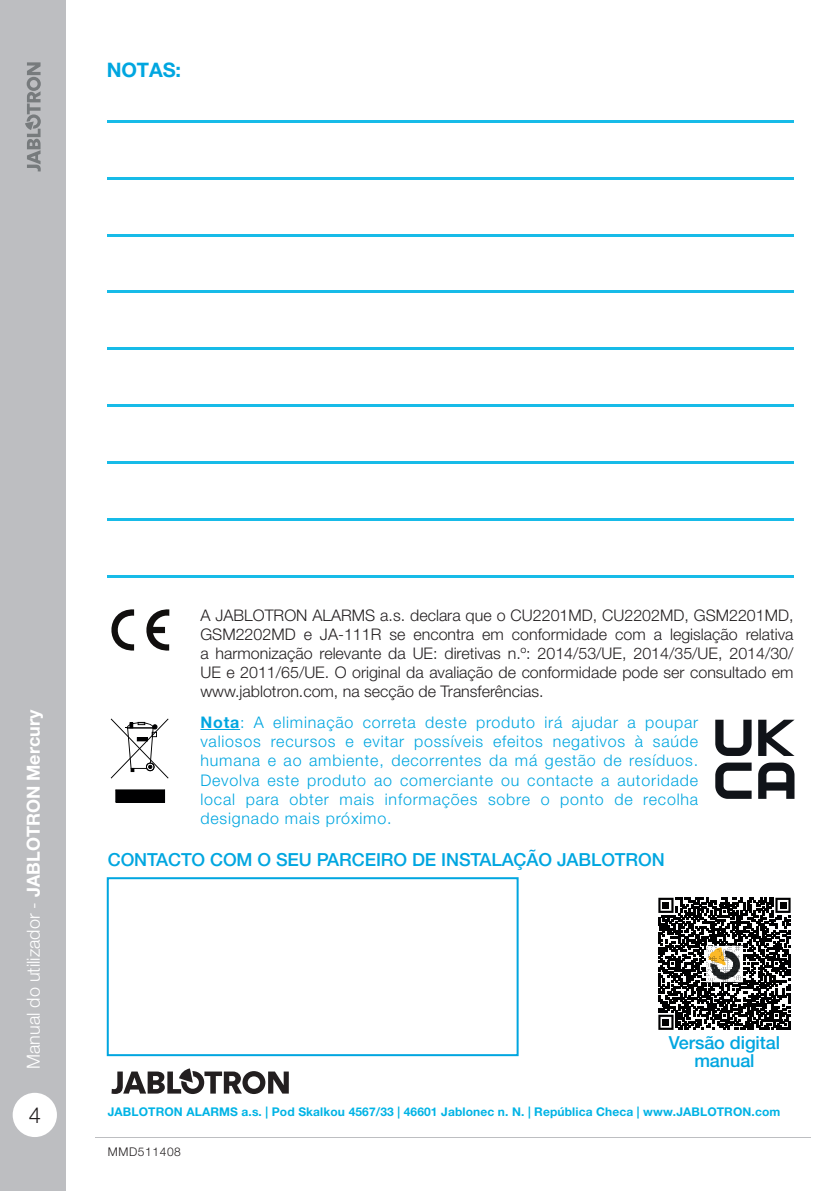
<style>
.page{position:relative;width:840px;height:1191px;background:#fff}
.page>*{position:absolute;margin:0;border:0;box-sizing:border-box;transform-origin:0 0}
.t1{font:300 22px "Helvetica Neue LT Pro";color:#231f20}
.t2{font:700 20px "Helvetica Neue LT Pro";letter-spacing:-.005em;color:#00a6e0}
.t3{font:500 18px/18px "Helvetica Neue LT Pro";letter-spacing:-.005em;color:#00a6e0;text-align:center}
.t4{font:300 18px "Helvetica Neue LT Pro";color:#fff}
.t5{font:300 16px/19.2px "Helvetica Neue LT Pro";color:#231f20;text-align:justify}
.t6{font:300 16px/19.2px "Helvetica Neue LT Pro";letter-spacing:.05em;color:#00a6e0;text-align:justify}
.t7{font:700 12px "Helvetica Neue LT Pro";letter-spacing:.01em;color:#00b3e5}
.t8{font:300 12px "Helvetica Neue LT Pro";letter-spacing:.05em;color:#231f20}
.s1{font-weight:700}
</style>
<div class="page">
<div style="left:0;top:0;width:65px;height:1191px;background:#bdbec1"></div>
<svg style="left:25px;top:62px;width:16px;height:109px"></svg>
<div style="left:13px;top:1092px;width:44px;height:45px;background:#fff;border-radius:50%"></div>
<div style="left:107px;top:877px;width:411px;height:179px;border:2px solid #00a6e0"></div>
<svg style="left:111px;top:609px;width:58px;height:42px"></svg>
<div style="left:116px;top:790px;width:48px;height:12px;background:#000001"></div>
<hr style="left:116px;top:789px;width:48px;height:1px;background:#000001">
<svg style="left:164px;top:789px;width:1px;height:14px"></svg>
<svg style="left:115px;top:789px;width:1px;height:14px"></svg>
<svg style="left:111px;top:718px;width:57px;height:60px"></svg>
<hr style="left:200px;top:729px;width:40px;height:1px;background:#00a6e0">
<svg style="left:111px;top:1068px;width:177px;height:26px"></svg>
<svg style="left:658px;top:897px;width:132px;height:133px"></svg>
<svg style="left:715px;top:719px;width:36px;height:37px"></svg>
<svg style="left:758px;top:719px;width:36px;height:37px"></svg>
<svg style="left:715px;top:762px;width:36px;height:37px"></svg>
<svg style="left:758px;top:762px;width:36px;height:37px"></svg>
<hr style="left:107px;top:120px;width:686px;height:2px;background:#17bbe8">
<hr style="left:107px;top:177px;width:686px;height:2px;background:#17bbe8">
<hr style="left:107px;top:234px;width:686px;height:2px;background:#17bbe8">
<hr style="left:107px;top:291px;width:686px;height:2px;background:#17bbe8">
<hr style="left:107px;top:348px;width:686px;height:2px;background:#17bbe8">
<hr style="left:107px;top:404px;width:686px;height:2px;background:#17bbe8">
<hr style="left:107px;top:461px;width:686px;height:2px;background:#17bbe8">
<hr style="left:107px;top:518px;width:686px;height:2px;background:#17bbe8">
<hr style="left:107px;top:575px;width:686px;height:2px;background:#17bbe8">
<p class="t2" style="left:107px;top:62px;width:76px">NOTAS:</p>
<p class="t4" style="left:27px;top:1069px;width:361px;rotate:-90deg">Manual do utilizador - <span class="s1">JABLOTRON Mercury</span></p>
<h1 class="t1" style="left:29px;top:1107px;width:14px">4</h1>
<p class="t5" style="left:200px;top:607px;width:594px">A JABLOTRON ALARMS a.s. declara que o CU2201MD, CU2202MD, GSM2201MD, GSM2202MD e JA-111R se encontra em conformidade com a legislação relativa a harmonização relevante da UE: diretivas n.º: 2014/53/UE, 2014/35/UE, 2014/30/ UE e 2011/65/UE. O original da avaliação de conformidade pode ser consultado em www.jablotron.com, na secção de Transferências.</p>
<p class="t6" style="left:200px;top:714px;width:499px"><span class="s1">Nota</span>: A eliminação correta deste produto irá ajudar a poupar valiosos recursos e evitar possíveis efeitos negativos à saúde humana e ao ambiente, decorrentes da má gestão de resíduos.<br>Devolva este produto ao comerciante ou contacte a autoridade local para obter mais informações sobre o ponto de recolha designado mais próximo.</p>
<p class="t3" style="left:108px;top:852px;width:558px">CONTACTO COM O SEU PARCEIRO DE INSTALAÇÃO JABLOTRON</p>
<p class="t3" style="left:668px;top:1035px;width:112px">Versão digital manual</p>
<p class="t7" style="left:108px;top:1107px;width:673px">JABLOTRON ALARMS a.s. | Pod Skalkou 4567/33 | 46601 Jablonec n. N. | República Checa | www.JABLOTRON.com</p>
<p class="t8" style="left:108px;top:1147px;width:75px">MMD511408</p>
</div>
